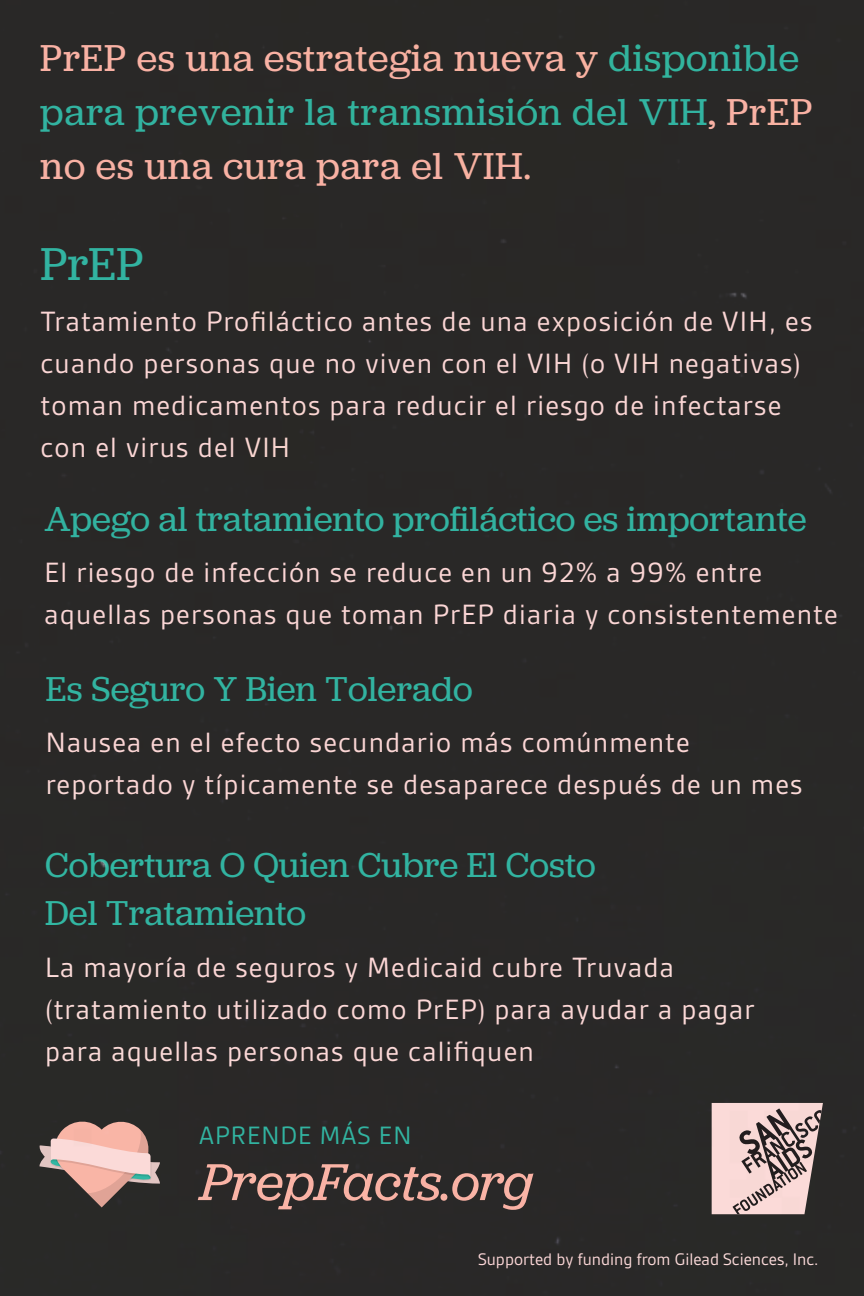
<style>
.page{position:relative;width:864px;height:1296px;background:#292827}
.page>*{position:absolute;margin:0;border:0;box-sizing:border-box;transform-origin:0 0}
.t1{font:italic 54px "Jubilat";color:#fabaad}
.t2{font:48px "Jubilat";color:#33bca9}
.t3{font:39px/54px "Jubilat";letter-spacing:.02em;color:#fabaad}
.t4{font:36px/48px "Jubilat";color:#33bca9}
.t5{font:30px/42px "Gesta";letter-spacing:.04em;color:#fce0e0}
.t6{font:27px "Gesta";letter-spacing:.04em;color:#33bca9}
.t7{font:18px "Gesta";color:#fce0e2}
.s1{color:#33bca9}
</style>
<div class="page">
<h3 class="t3" style="left:40px;top:30px;width:774px">PrEP es una estrategia nueva y <span class="s1">disponible para prevenir la transmisión del VIH</span>, PrEP no es una cura para el VIH.</h3>
<h2 class="t2" style="left:40px;top:233px;width:105px">PrEP</h2>
<p class="t5" style="left:40px;top:300px;width:773px">Tratamiento Profiláctico antes de una exposición de VIH, es cuando personas que no viven con el VIH (o VIH negativas) toman medicamentos para reducir el riesgo de infectarse con el virus del VIH</p>
<p class="t4" style="left:44px;top:494px;width:764px">Apego al tratamiento profiláctico es importante</p>
<p class="t5" style="left:44px;top:552px;width:795px">El riesgo de infección se reduce en un 92% a 99% entre aquellas personas que toman PrEP diaria y consistentemente</p>
<p class="t4" style="left:46px;top:664px;width:428px">Es Seguro Y Bien Tolerado</p>
<p class="t5" style="left:46px;top:722px;width:758px">Nausea en el efecto secundario más comúnmente reportado y típicamente se desaparece después de un mes</p>
<p class="t4" style="left:45px;top:840px;width:552px">Cobertura O Quien Cubre El Costo<br>Del Tratamiento</p>
<p class="t5" style="left:45px;top:946px;width:711px">La mayoría de seguros y Medicaid cubre Truvada (tratamiento utilizado como PrEP) para ayudar a pagar para aquellas personas que califiquen</p>
<p class="t6" style="left:199px;top:1121px;width:214px">APRENDE MÁS EN</p>
<h1 class="t1" style="left:200px;top:1148px;width:335px">PrepFacts.org</h1>
<p class="t7" style="left:478px;top:1250px;width:342px">Supported by funding from Gilead Sciences, Inc.</p>
</div>
